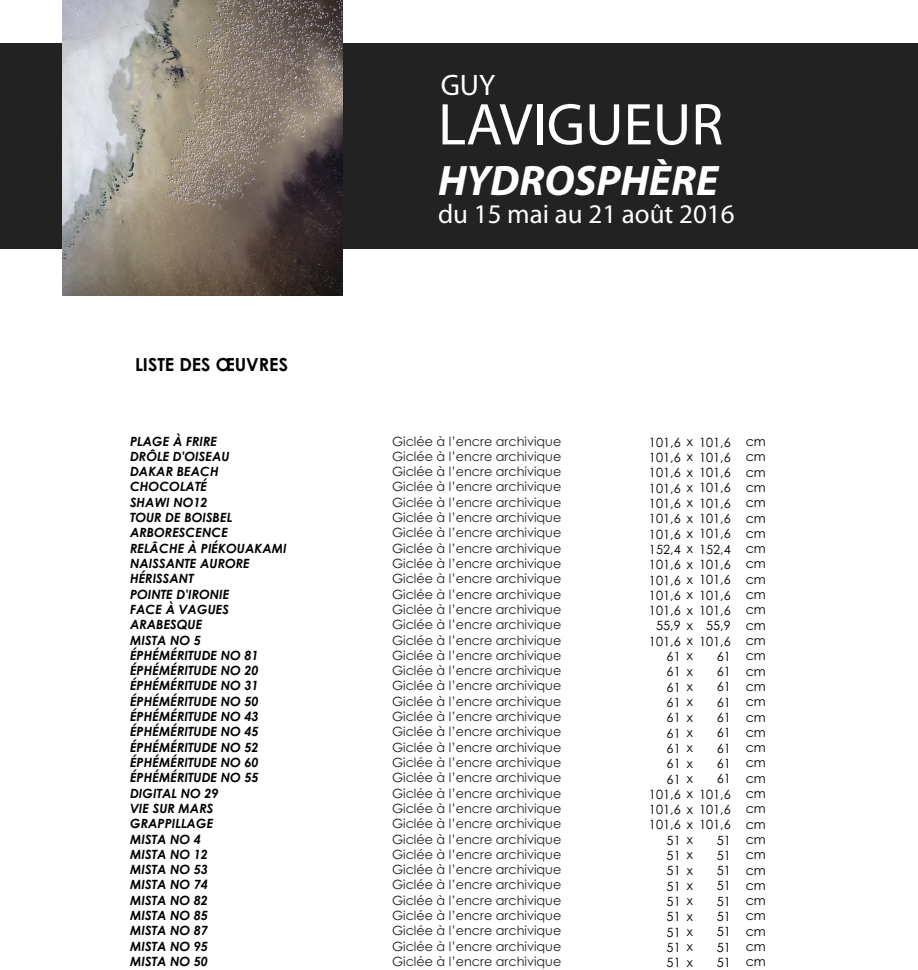
<style>
.page{position:relative;width:918px;height:970px;background:#fff}
.page>*{position:absolute;margin:0;border:0;box-sizing:border-box;transform-origin:0 0}
.t1{font:59.4px "Myriad Pro";color:#fff}
.t2{font:italic 700 42.75px "Myriad Pro";color:#fff}
.t3{font:29.7px "Myriad Pro";color:#fff}
.t4{font:27px "Myriad Pro";color:#fff}
.t5{font:700 18px "Century Gothic";color:#000001}
.t6{font:12.75px/15.3px "Century Gothic";color:#231f20;text-align:justify}
.t7{font:italic 700 12.75px/15.3px "Century Gothic";color:#000001}
.t8{font:12.75px/15.3px "Century Gothic";color:#000001;text-align:right}
</style>
<div class="page">
<div style="left:0;top:43px;width:918px;height:206px;background:#232223"></div>
<img style="left:63px;top:0;width:280px;height:296px">
<h3 class="t3" style="left:441px;top:67px;width:56px">GUY</h3>
<h1 class="t1" style="left:438px;top:89px;width:287px">LAVIGUEUR</h1>
<h2 class="t2" style="left:438px;top:155px;width:282px">HYDROSPHÈRE</h2>
<h3 class="t5" style="left:135px;top:354px;width:154px">LISTE DES ŒUVRES</h3>
<h3 class="t4" style="left:438px;top:198px;width:298px">du 15 mai au 21 août 2016</h3>
<p class="t7" style="left:130px;top:433px;width:158px">PLAGE À FRIRE<br>DRÔLE D'OISEAU<br>DAKAR BEACH<br>CHOCOLATÉ<br>SHAWI NO12<br>TOUR DE BOISBEL<br>ARBORESCENCE<br>RELÂCHE À PIÉKOUAKAMI<br>NAISSANTE AURORE<br>HÉRISSANT<br>POINTE D'IRONIE<br>FACE À VAGUES<br>ARABESQUE<br>MISTA NO 5<br>ÉPHÉMÉRITUDE NO 81<br>ÉPHÉMÉRITUDE NO 20<br>ÉPHÉMÉRITUDE NO 31<br>ÉPHÉMÉRITUDE NO 50<br>ÉPHÉMÉRITUDE NO 43<br>ÉPHÉMÉRITUDE NO 45<br>ÉPHÉMÉRITUDE NO 52<br>ÉPHÉMÉRITUDE NO 60<br>ÉPHÉMÉRITUDE NO 55<br>DIGITAL NO 29<br>VIE SUR MARS<br>GRAPPILLAGE<br>MISTA NO 4<br>MISTA NO 12<br>MISTA NO 53<br>MISTA NO 74<br>MISTA NO 82<br>MISTA NO 85<br>MISTA NO 87<br>MISTA NO 95<br>MISTA NO 50</p>
<p class="t6" style="left:392px;top:433px;width:171px">Giclée à l’encre archivique Giclée à l’encre archivique Giclée à l’encre archivique Giclée à l’encre archivique Giclée à l’encre archivique Giclée à l’encre archivique Giclée à l’encre archivique Giclée à l’encre archivique Giclée à l’encre archivique Giclée à l’encre archivique Giclée à l’encre archivique Giclée à l’encre archivique Giclée à l’encre archivique Giclée à l’encre archivique Giclée à l’encre archivique Giclée à l’encre archivique Giclée à l’encre archivique Giclée à l’encre archivique Giclée à l’encre archivique Giclée à l’encre archivique Giclée à l’encre archivique Giclée à l’encre archivique Giclée à l’encre archivique Giclée à l’encre archivique Giclée à l’encre archivique Giclée à l’encre archivique Giclée à l’encre archivique Giclée à l’encre archivique Giclée à l’encre archivique Giclée à l’encre archivique Giclée à l’encre archivique Giclée à l’encre archivique Giclée à l’encre archivique Giclée à l’encre archivique Giclée à l’encre archivique</p>
<p class="t8" style="left:649px;top:435px;width:33px">101,6<br>101,6<br>101,6<br>101,6<br>101,6<br>101,6<br>101,6<br>152,4<br>101,6<br>101,6<br>101,6<br>101,6<br>55,9<br>101,6<br>61<br>61<br>61<br>61<br>61<br>61<br>61<br>61<br>61<br>101,6<br>101,6<br>101,6<br>51<br>51<br>51<br>51<br>51<br>51<br>51<br>51<br>51</p>
<p class="t8" style="left:687px;top:434px;width:8px;text-align:justify">x x x x x x x x x x x x x x x x x x x x x x x x x x x x x x x x x x x</p>
<p class="t8" style="left:699px;top:434px;width:33px">101,6<br>101,6<br>101,6<br>101,6<br>101,6<br>101,6<br>101,6<br>152,4<br>101,6<br>101,6<br>101,6<br>101,6<br>55,9<br>101,6<br>61<br>61<br>61<br>61<br>61<br>61<br>61<br>61<br>61<br>101,6<br>101,6<br>101,6<br>51<br>51<br>51<br>51<br>51<br>51<br>51<br>51<br>51</p>
<p class="t8" style="left:746px;top:434px;width:22px;text-align:justify">cm cm cm cm cm cm cm cm cm cm cm cm cm cm cm cm cm cm cm cm cm cm cm cm cm cm cm cm cm cm cm cm cm cm cm</p>
</div>
